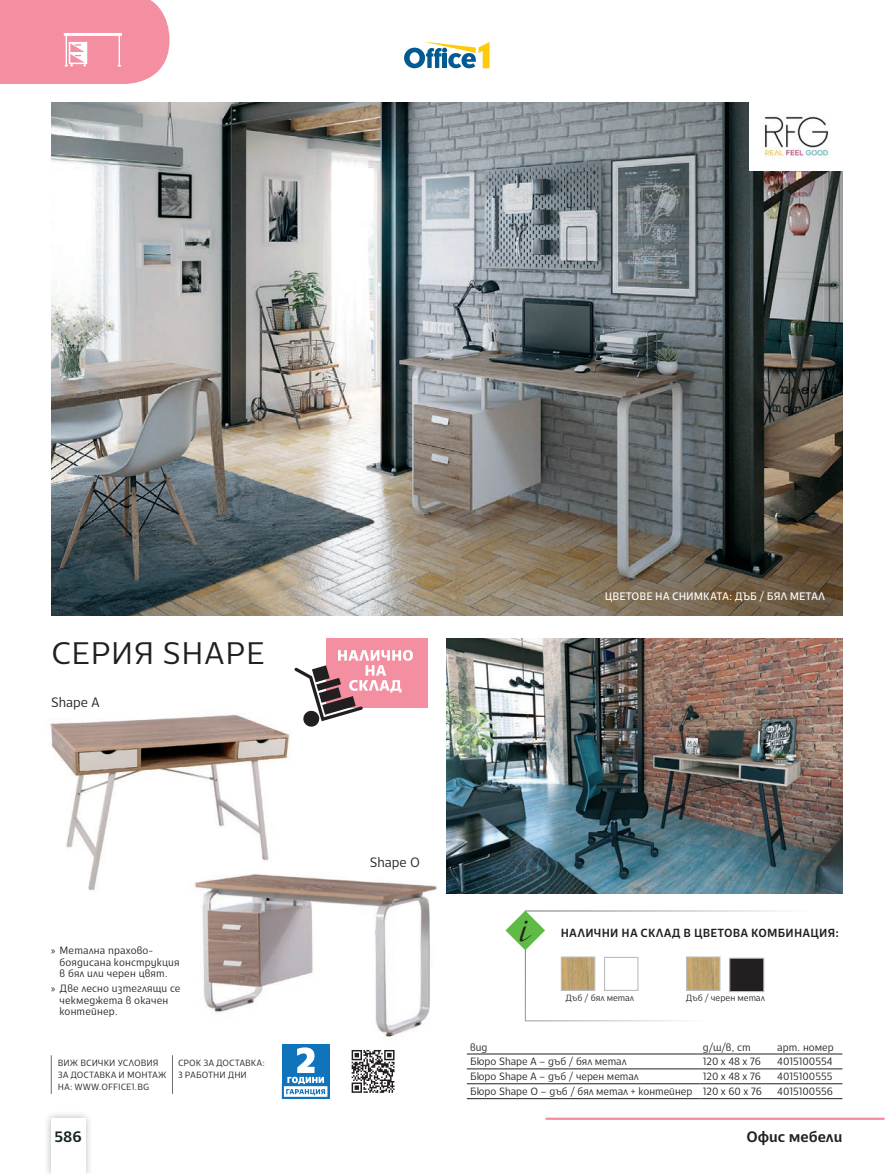
<style>
.page{position:relative;width:885px;height:1174px;background:#fff}
.page>*{position:absolute;margin:0;border:0;box-sizing:border-box;transform-origin:0 0}
.t1{font:31.65px "Adventure";color:#231f20;scale:.95 1}
.Title__33{font:300 31.05px "Cormac";color:#231f20}
.t2{font:500 15px "Cormac";color:#231f20}
.t3{font:500 15px "Cormac";color:#132322}
.Opisanie_33{font:300 13.5px "Cormac";color:#231f20;scale:.95 1}
.Opisanie_33-2{font:500 11.7px "Cormac";letter-spacing:.02em;color:#231f20;scale:.95 1}
.Opisanie_33-3{font:10.8px "Cormac";color:#fff;scale:.95 1}
.Art_Nomer_33{font:300 10.5px/11.2px "Cormac";color:#231f20;scale:.95 1}
.Art_Nomer_33-2{font:300 9px/12px "Cormac";color:#231f20;scale:.95 1}
.s1{font-family:"Myriad Pro";font-weight:400}
</style>
<div class="page">
<svg style="left:404px;top:42px;width:85px;height:26px"></svg>
<div style="left:43px;top:1110px;width:51px;height:64px;background:#231f20;opacity:.35"></div>
<div style="left:51px;top:1118px;width:34px;height:56px;background:#fff"></div>
<hr style="left:546px;top:1117px;width:337px;height:2px;background:#f48ea1">
<svg style="left:0;top:0;width:169px;height:84px;background:#f496a8"></svg>
<img style="left:51px;top:102px;width:791px;height:513px">
<img style="left:446px;top:638px;width:396px;height:256px">
<div style="left:326px;top:638px;width:102px;height:70px;background:#f48ea1"></div>
<svg style="left:294px;top:650px;width:119px;height:77px"></svg>
<hr style="left:467px;top:1053px;width:232px;height:1px;background:#231f20">
<hr style="left:699px;top:1053px;width:74px;height:1px;background:#231f20">
<hr style="left:773px;top:1053px;width:69px;height:1px;background:#231f20">
<hr style="left:467px;top:1068px;width:232px;height:1px;background:#231f20">
<hr style="left:699px;top:1068px;width:74px;height:1px;background:#231f20">
<hr style="left:773px;top:1068px;width:69px;height:1px;background:#231f20">
<hr style="left:467px;top:1083px;width:232px;height:1px;background:#231f20">
<hr style="left:699px;top:1083px;width:74px;height:1px;background:#231f20">
<hr style="left:773px;top:1083px;width:69px;height:1px;background:#231f20">
<hr style="left:467px;top:1098px;width:232px;height:1px;background:#231f20">
<hr style="left:699px;top:1098px;width:74px;height:1px;background:#231f20">
<hr style="left:773px;top:1098px;width:69px;height:1px;background:#231f20">
<div style="left:282px;top:1044px;width:47px;height:54px;background:#1074bc"></div>
<svg style="left:283px;top:1047px;width:45px;height:50px"></svg>
<svg style="left:505px;top:910px;width:40px;height:40px"></svg>
<div style="left:604px;top:956px;width:34px;height:35px;background:#fff;border:1px solid #bcbdc0"></div>
<img style="left:562px;top:958px;width:31px;height:31px">
<div style="left:560px;top:956px;width:35px;height:35px;border:1px solid #bcbdc0"></div>
<div style="left:729px;top:958px;width:34px;height:33px;background:#231f20"></div>
<div style="left:729px;top:957px;width:35px;height:35px;border:1px solid #bcbdc0"></div>
<img style="left:687px;top:958px;width:31px;height:31px">
<div style="left:685px;top:956px;width:35px;height:35px;border:1px solid #bcbdc0"></div>
<img style="left:50px;top:714px;width:241px;height:177px">
<img style="left:190px;top:871px;width:247px;height:166px">
<hr style="left:172px;top:1055px;width:1px;height:38px;background:#6d6d70">
<hr style="left:51px;top:1055px;width:1px;height:38px;background:#6d6d70">
<svg style="left:351px;top:1050px;width:44px;height:43px"></svg>
<svg style="left:351px;top:1050px;width:43px;height:42px"></svg>
<img style="left:749px;top:102px;width:93px;height:68px">
<p class="Title__33" style="left:51px;top:634px;width:215px">СЕРИЯ SHAPE</p>
<p class="Opisanie_33" style="left:51px;top:694px;width:53px">Shape A</p>
<p class="Art_Nomer_33" style="left:60px;top:945px;width:128px;text-indent:-9px"><span class="s1">»</span> Метална прахово&shy;боядисана конструкция в бял или черен цвят.</p>
<p class="Art_Nomer_33" style="left:60px;top:983px;width:129px;text-indent:-9px"><span class="s1">»</span> Две лесно изтеглящи се чекмеджета в окачен контейнер.</p>
<p class="Art_Nomer_33-2" style="left:58px;top:1056px;width:116px">ВИЖ ВСИЧКИ УСЛОВИЯ<br>ЗА ДОСТАВКА И МОНТАЖ<br>НА: WWW.OFFICE1.BG</p>
<p class="Art_Nomer_33-2" style="left:178px;top:1056px;width:93px">СРОК ЗА ДОСТАВКА:<br>3 РАБОТНИ ДНИ</p>
<p class="Opisanie_33-3" style="left:604px;top:590px;width:233px">ЦВЕТОВЕ НА СНИМКАТА: ДЪБ / БЯЛ МЕТАЛ</p>
<p class="Opisanie_33" style="left:369px;top:854px;width:54px">Shape О</p>
<p class="t1" style="left:519px;top:912px;width:11px">i</p>
<p class="Opisanie_33-2" style="left:560px;top:925px;width:294px">НАЛИЧНИ НА СКЛАД В ЦВЕТОВА КОМБИНАЦИЯ:</p>
<p class="Art_Nomer_33-2" style="left:565px;top:992px;width:74px">Дъб / бял метал</p>
<p class="Art_Nomer_33-2" style="left:685px;top:992px;width:85px">Дъб / черен метал</p>
<p class="Art_Nomer_33" style="left:470px;top:1041px;width:20px">вид</p>
<p class="Art_Nomer_33" style="left:702px;top:1041px;width:52px">д/ш/в, cm</p>
<p class="Art_Nomer_33" style="left:777px;top:1041px;width:61px">арт. номер</p>
<p class="Art_Nomer_33" style="left:470px;top:1055px;width:166px">Бюро Shape A – дъб / бял метал</p>
<p class="Art_Nomer_33" style="left:702px;top:1055px;width:63px">120 х 48 х 76</p>
<p class="Art_Nomer_33" style="left:777px;top:1055px;width:60px">4015100554</p>
<p class="Art_Nomer_33" style="left:470px;top:1070px;width:179px">Бюро Shape A – дъб / черен метал</p>
<p class="Art_Nomer_33" style="left:702px;top:1070px;width:63px">120 х 48 х 76</p>
<p class="Art_Nomer_33" style="left:777px;top:1070px;width:60px">4015100555</p>
<p class="Art_Nomer_33" style="left:470px;top:1085px;width:235px">Бюро Shape О – дъб / бял метал + контейнер</p>
<p class="Art_Nomer_33" style="left:702px;top:1085px;width:64px">120 х 60 х 76</p>
<p class="Art_Nomer_33" style="left:777px;top:1085px;width:60px">4015100556</p>
<h3 class="t3" style="left:55px;top:1127px;width:29px">586</h3>
<h3 class="t2" style="left:746px;top:1126px;width:97px">Офис мебели</h3>
</div>
